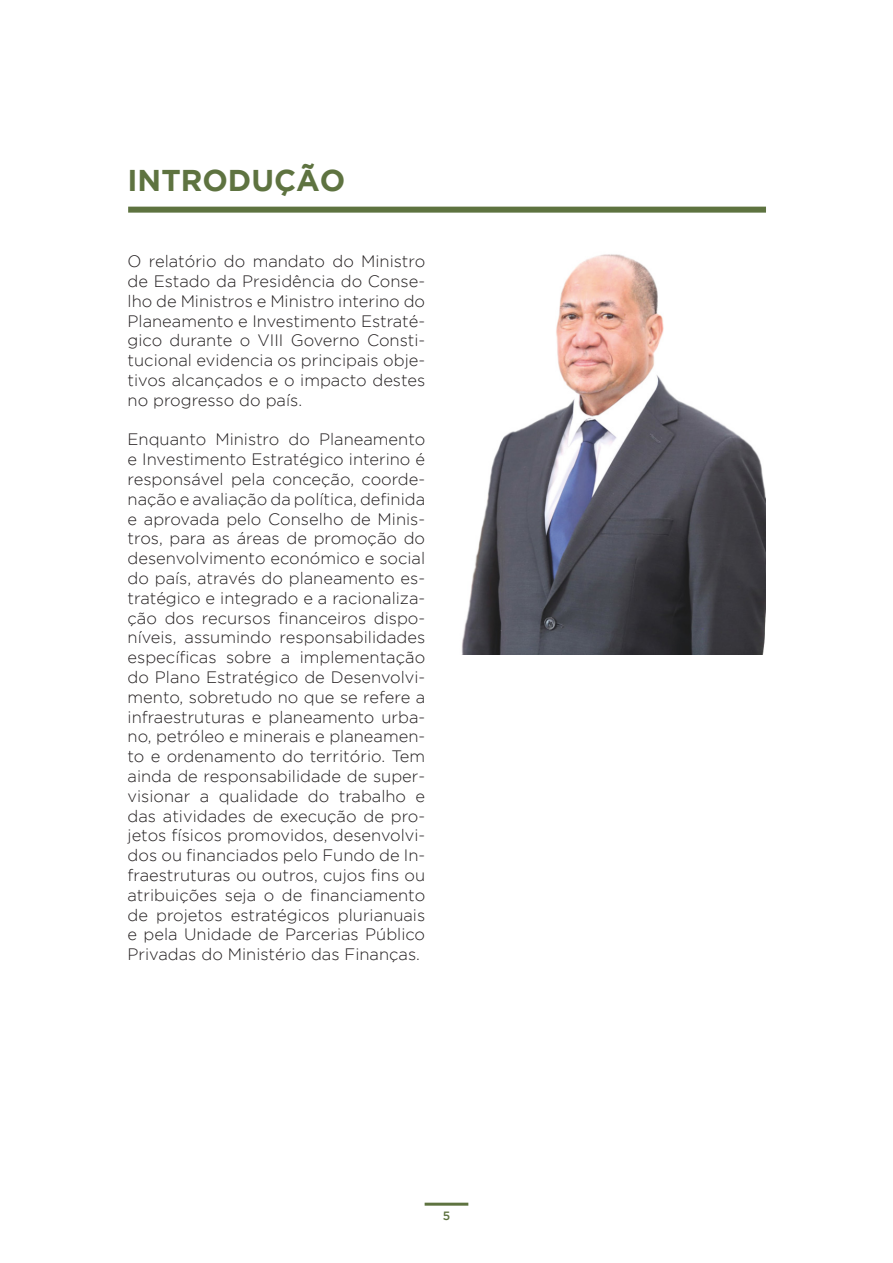
<style>
.page{position:relative;width:893px;height:1263px;background:#fff}
.page>*{position:absolute;margin:0;border:0;box-sizing:border-box;transform-origin:0 0}
.t1{font:700 30px "Gotham";color:#5e7340}
.t2{font:300 16.5px/19.8px "Gotham";color:#231f20;text-align:justify}
.t3{font:500 12px "Gotham";color:#5e7340}
</style>
<div class="page">
<hr style="left:425px;top:1203px;width:43px;height:3px;background:#5e7340">
<div style="left:128px;top:207px;width:638px;height:6px;background:#5e7340"></div>
<img style="left:461px;top:254px;width:304px;height:400px">
<p class="t1" style="left:128px;top:163px;width:219px">INTRODUÇÃO</p>
<p class="t2" style="left:128px;top:251px;width:299px">O relatório do mandato do Ministro de Estado da Presidência do Conse&shy;lho de Ministros e Ministro interino do Planeamento e Investimento Estraté&shy;gico durante o VIII Governo Consti&shy;tucional evidencia os principais obje&shy;tivos alcançados e o impacto destes no progresso do país.</p>
<p class="t2" style="left:128px;top:429px;width:299px">Enquanto Ministro do Planeamento e Investimento Estratégico interino é responsável pela conceção, coorde&shy;nação e avaliação da política, definida e aprovada pelo Conselho de Minis&shy;tros, para as áreas de promoção do desenvolvimento económico e social do país, através do planeamento es&shy;tratégico e integrado e a racionaliza&shy;ção dos recursos financeiros dispo&shy;níveis, assumindo responsabilidades específicas sobre a implementação do Plano Estratégico de Desenvolvi&shy;mento, sobretudo no que se refere a infraestruturas e planeamento urba&shy;no, petróleo e minerais e planeamen&shy;to e ordenamento do território. Tem ainda de responsabilidade de super&shy;visionar a qualidade do trabalho e das atividades de execução de pro&shy;jetos físicos promovidos, desenvolvi&shy;dos ou financiados pelo Fundo de In&shy;fraestruturas ou outros, cujos fins ou atribuições seja o de financiamento de projetos estratégicos plurianuais e pela Unidade de Parcerias Público Privadas do Ministério das Finanças.</p>
<p class="t3" style="left:443px;top:1209px;width:9px">5</p>
</div>
